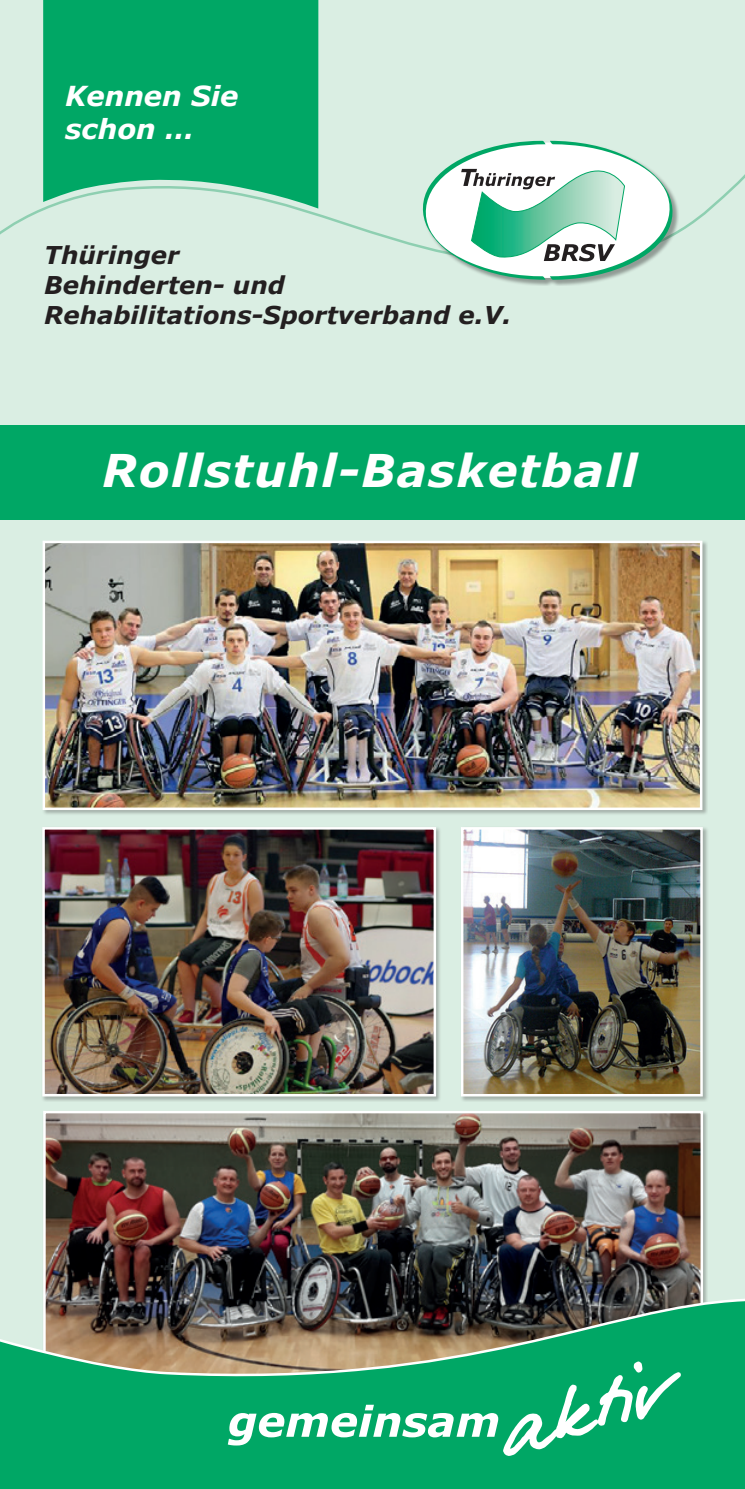
<style>
.page{position:relative;width:745px;height:1489px;background:#fff}
.page>*{position:absolute;margin:0;border:0;box-sizing:border-box;transform-origin:0 0}
.t1{font:italic 700 45px "Verdana";letter-spacing:.03em;color:#fff}
.t2{font:italic 700 27.5px/33px "Verdana";color:#fff}
.t3{font:italic 700 24.5px/30px "Verdana";color:#231f20}
</style>
<div class="page">
<div style="left:0;top:0;width:744px;height:1488px;background:#daeee3"></div>
<svg style="left:0;top:151px;width:744px;height:97px"></svg>
<div style="left:0;top:425px;width:744px;height:95px;background:#00a765"></div>
<div style="left:423px;top:141px;width:255px;height:145px;background:#231f20;opacity:.4"></div>
<svg style="left:420px;top:141px;width:254px;height:139px"></svg>
<svg style="left:43px;top:0;width:275px;height:208px;background:#13ad70"></svg>
<img style="left:46px;top:1113px;width:653px;height:180px">
<svg style="left:0;top:1293px;width:744px;height:195px;background:#308d61"></svg>
<svg style="left:228px;top:1359px;width:452px;height:98px;background:#34b580"></svg>
<div style="left:41px;top:826px;width:400px;height:275px;background:#231f20;opacity:.3"></div>
<img style="left:45px;top:830px;width:388px;height:263px">
<div style="left:42px;top:827px;width:394px;height:269px;border:2px solid #fff"></div>
<div style="left:460px;top:826px;width:248px;height:275px;background:#231f20;opacity:.3"></div>
<img style="left:463px;top:830px;width:236px;height:263px">
<div style="left:460px;top:827px;width:242px;height:269px;border:2px solid #fff"></div>
<div style="left:42px;top:540px;width:665px;height:275px;background:#231f20;opacity:.3"></div>
<img style="left:46px;top:543px;width:653px;height:264px">
<div style="left:43px;top:540px;width:659px;height:270px;border:2px solid #fff"></div>
<p class="t2" style="left:65px;top:80px;width:175px">Kennen Sie schon …</p>
<p class="t3" style="left:44px;top:240px;width:468px">Thüringer<br>Behinderten- und<br>Rehabilitations-Sportverband e.V.</p>
<h1 class="t1" style="left:102px;top:442px;width:536px">Rollstuhl-Basketball</h1>
</div>
